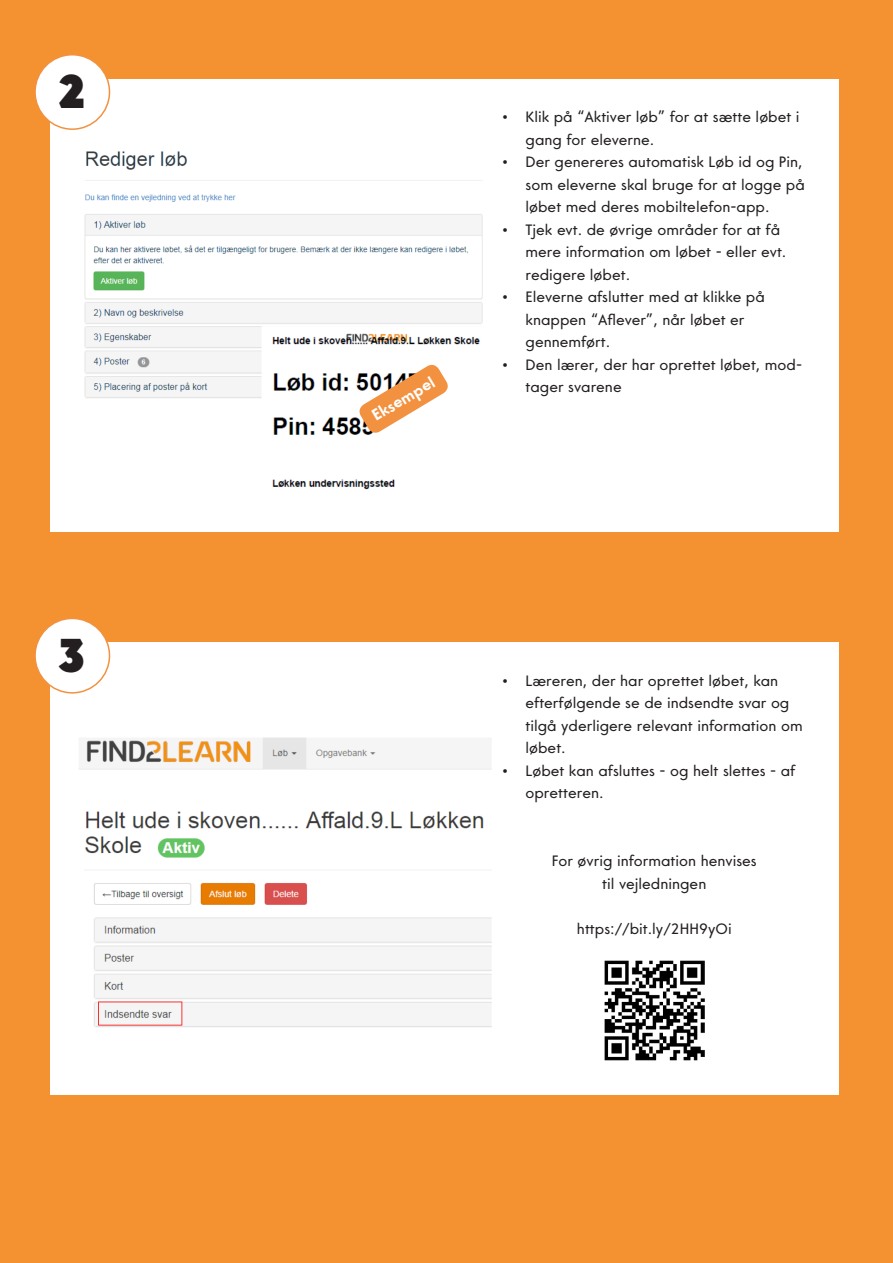
<style>
.page{position:relative;width:893px;height:1263px;background:#f49131}
.page>*{position:absolute;margin:0;border:0;box-sizing:border-box;transform-origin:0 0}
.t1{font:900 47.4px "Core Sans G95";color:#231f20}
.t2{font:700 16.05px "Core Sans G65";color:#fff}
.t3{font:15px/22.5px "Core Sans G45";color:#231f20}
</style>
<div class="page">
<div style="left:50px;top:79px;width:789px;height:452px;background:#fff"></div>
<img style="left:78px;top:129px;width:405px;height:361px">
<div style="left:50px;top:643px;width:789px;height:452px;background:#fff"></div>
<img style="left:78px;top:693px;width:627px;height:368px">
<div style="left:502px;top:675px;width:305px;height:373px;background:#fff"></div>
<div style="left:35px;top:55px;width:74px;height:74px;background:#fff;border-radius:50%"></div>
<div style="left:34px;top:54px;width:76px;height:76px;border:2px solid #f29240;border-radius:50%"></div>
<div style="left:35px;top:618px;width:74px;height:75px;background:#fff;border-radius:50%"></div>
<div style="left:34px;top:618px;width:76px;height:76px;border:2px solid #f29240;border-radius:50%"></div>
<img style="left:604px;top:960px;width:100px;height:100px">
<svg style="left:357px;top:362px;width:94px;height:74px"></svg>
<h1 class="t1" style="left:56px;top:62px;width:32px">2</h1>
<h1 class="t1" style="left:56px;top:626px;width:32px">3</h1>
<p class="t2" style="left:368px;top:408px;width:72px;rotate:-31deg">Eksempel</p>
<p class="t3" style="left:525px;top:106px;width:276px;text-indent:-24px">• Klik på “Aktiver løb” for at sætte løbet i gang for eleverne.</p>
<p class="t3" style="left:525px;top:151px;width:281px;text-indent:-24px">• Der genereres automatisk Løb id og Pin, som eleverne skal bruge for at logge på løbet med deres mobiltelefon-app.</p>
<p class="t3" style="left:525px;top:218px;width:262px;text-indent:-24px">• Tjek evt. de øvrige områder for at få mere information om løbet - eller evt. redigere løbet.</p>
<p class="t3" style="left:525px;top:286px;width:241px;text-indent:-24px">• Eleverne afslutter med at klikke på knappen “Aflever”, når løbet er gennemført.</p>
<p class="t3" style="left:525px;top:353px;width:278px;text-indent:-24px">• Den lærer, der har oprettet løbet, mod&shy;tager svarene</p>
<p class="t3" style="left:525px;top:670px;width:279px;text-indent:-24px">• Læreren, der har oprettet løbet, kan efterfølgende se de indsendte svar og tilgå yderligere relevant information om løbet.</p>
<p class="t3" style="left:525px;top:760px;width:271px;text-indent:-24px">• Løbet kan afsluttes - og helt slettes - af opretteren.</p>
<p class="t3" style="left:552px;top:850px;width:206px;text-align:center">For øvrig information henvises til vejledningen</p>
<p class="t3" style="left:577px;top:917px;width:156px">https://bit.ly/2HH9yOi</p>
</div>
